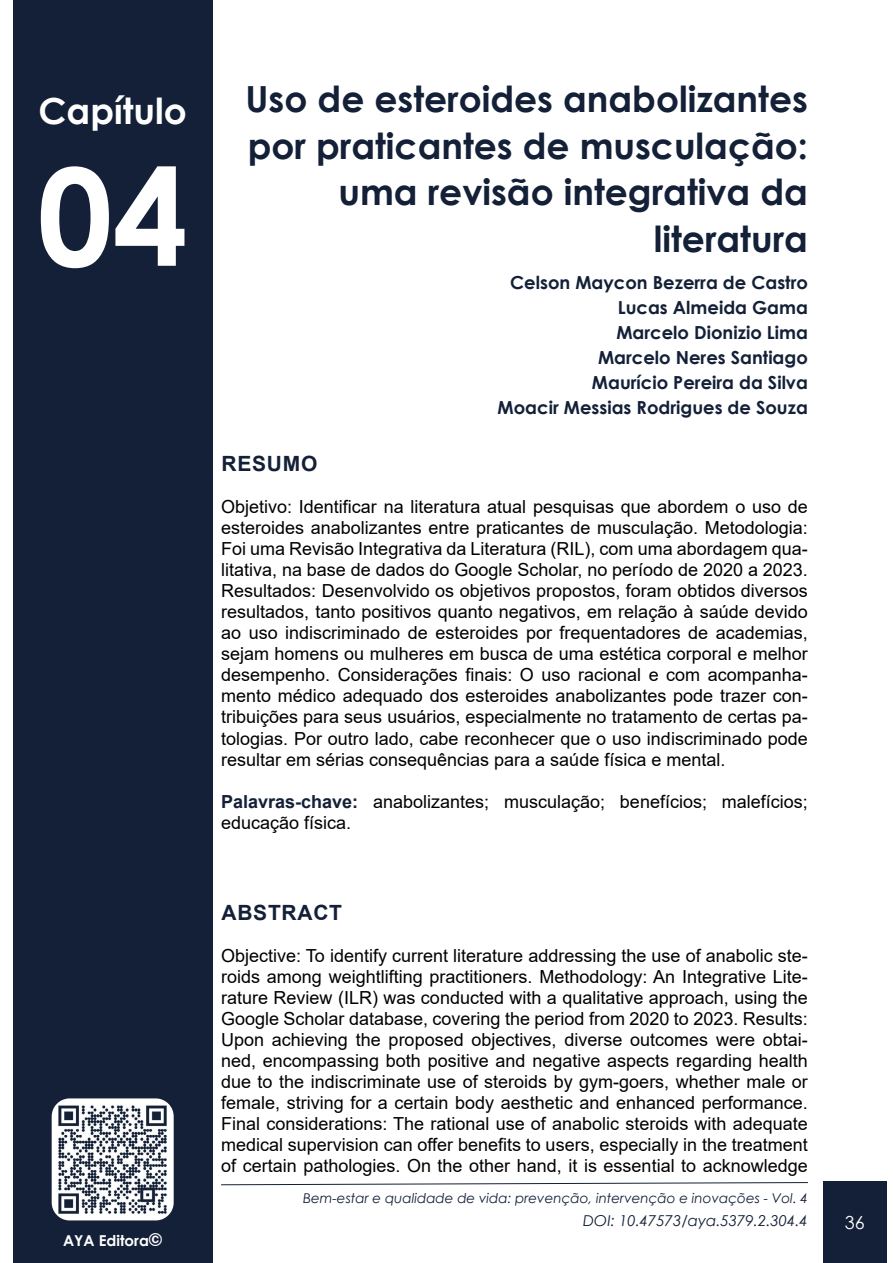
<style>
.page{position:relative;width:893px;height:1263px;background:#fff}
.page>*{position:absolute;margin:0;border:0;box-sizing:border-box;transform-origin:0 0}
.t1{font:700 135px "Century Gothic";color:#fff}
.t2{font:700 36px/46.5px "Century Gothic";color:#132037;text-align:right}
.t3{font:700 36px "Century Gothic";color:#fff}
.t4{font:700 21px "Arial";letter-spacing:.035em;color:#132037}
.t5{font:18px/21px "Arial";color:#000;text-align:justify}
.t6{font:700 18px/25px "Century Gothic";color:#132037;text-align:right}
.t7{font:18px "Century Gothic";color:#fff}
.t8{font:italic 15px "Century Gothic";color:#132037}
.t9{font:700 15px "Century Gothic";color:#fff}
.t10{font:italic 13.5px "Century Gothic";color:#132037}
.s1{font-weight:700;color:#132037}
.s2{font-family:"Helvetica";font-size:18px}
</style>
<div class="page">
<div style="left:13px;top:0;width:200px;height:1263px;background:#132037"></div>
<svg style="left:221px;top:1182px;width:587px;height:3px"></svg>
<div style="left:823px;top:1182px;width:63px;height:81px;background:#132037"></div>
<img style="left:52px;top:1098px;width:122px;height:122px">
<h2 class="t3" style="left:39px;top:84px;width:150px">Capítulo</h2>
<h2 class="t2" style="left:246px;top:74px;width:564px">Uso de esteroides anabolizantes por praticantes de musculação: uma revisão integrativa da literatura</h2>
<p class="t6" style="left:498px;top:269px;width:312px">Celson Maycon Bezerra de Castro<br>Lucas Almeida Gama<br>Marcelo Dionizio Lima<br>Marcelo Neres Santiago<br>Maurício Pereira da Silva<br>Moacir Messias Rodrigues de Souza</p>
<p class="t4" style="left:221px;top:449px;width:97px">RESUMO</p>
<p class="t5" style="left:221px;top:496px;width:588px">Objetivo: Identificar na literatura atual pesquisas que abordem o uso de esteroides anabolizantes entre praticantes de musculação. Metodologia:<br>Foi uma Revisão Integrativa da Literatura (RIL), com uma abordagem qua&shy;litativa, na base de dados do Google Scholar, no período de 2020 a 2023.<br>Resultados: Desenvolvido os objetivos propostos, foram obtidos diversos resultados, tanto positivos quanto negativos, em relação à saúde devido ao uso indiscriminado de esteroides por frequentadores de academias, sejam homens ou mulheres em busca de uma estética corporal e melhor desempenho. Considerações finais: O uso racional e com acompanha&shy;mento médico adequado dos esteroides anabolizantes pode trazer con&shy;tribuições para seus usuários, especialmente no tratamento de certas pa&shy;tologias. Por outro lado, cabe reconhecer que o uso indiscriminado pode resultar em sérias consequências para a saúde física e mental.</p>
<p class="t5" style="left:221px;top:791px;width:588px"><span class="s1">Palavras-chave:</span> anabolizantes; musculação; benefícios; malefícios; educação física.</p>
<h1 class="t1" style="left:37px;top:114px;width:153px">04</h1>
<p class="t4" style="left:221px;top:897px;width:122px">ABSTRACT</p>
<p class="t5" style="left:221px;top:945px;width:588px">Objective: To identify current literature addressing the use of anabolic ste&shy;roids among weightlifting practitioners. Methodology: An Integrative Lite&shy;rature Review (ILR) was conducted with a qualitative approach, using the Google Scholar database, covering the period from 2020 to 2023. Results:<br>Upon achieving the proposed objectives, diverse outcomes were obtai&shy;ned, encompassing both positive and negative aspects regarding health due to the indiscriminate use of steroids by gym-goers, whether male or female, striving for a certain body aesthetic and enhanced performance.<br>Final considerations: The rational use of anabolic steroids with adequate medical supervision can offer benefits to users, especially in the treatment of certain pathologies. On the other hand, it is essential to acknowledge</p>
<p class="t10" style="left:303px;top:1189px;width:506px">Bem-estar e qualidade de vida: prevenção, intervenção e inovações - Vol. 4</p>
<p class="t9" style="left:63px;top:1229px;width:101px">AYA Editora<span class="s2">©</span></p>
<p class="t8" style="left:583px;top:1210px;width:226px">DOI: 10.47573/aya.5379.2.304.4</p>
<p class="t7" style="left:845px;top:1210px;width:21px">36</p>
</div>
